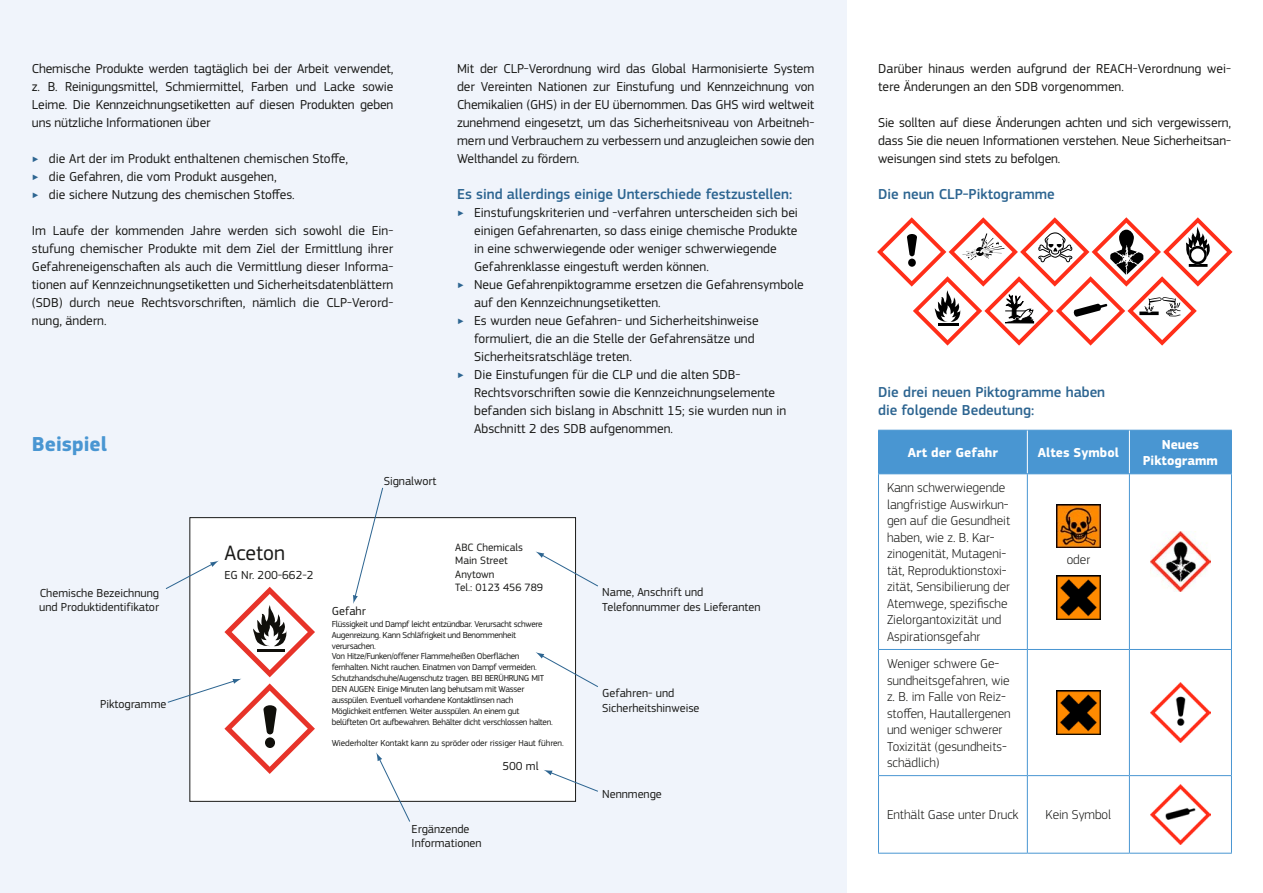
<style>
.page{position:relative;width:1263px;height:893px;background:#fff}
.page>*{position:absolute;margin:0;border:0;box-sizing:border-box;transform-origin:0 0}
.t1{font:21.75px "EC Square Sans Pro";color:#1a1a18}
.t2{font:700 21px "EC Square Sans Pro";color:#4996d2}
.Subtitle{font:500 15px/18px "EC Square Sans Pro";color:#2d6591}
.Body{font:13.5px/18px "EC Square Sans Pro";color:#1a1a18}
.body_table{font:300 13.5px/16.5px "EC Square Sans Pro";color:#1a1a18}
.title_table{font:700 13.5px/16.5px "EC Square Sans Pro";color:#fff;text-align:center}
.t3{font:12.15px/14.5px "EC Square Sans Pro";color:#1a1a18}
.t4{font:11.1px/13.4px "EC Square Sans Pro";color:#1a1a18}
.t5{font:9px/10.9px "EC Square Sans Pro";letter-spacing:-.03em;color:#1a1a18}
.t6{font:9px "EC Square Sans Pro";letter-spacing:-.01em;color:#1a1a18}
.s1{font-family:"PF Square Sans Pro";font-weight:300;color:#2d6591}
</style>
<div class="page">
<div style="left:0;top:0;width:846px;height:893px;background:#f0f4fb"></div>
<div style="left:190px;top:518px;width:385px;height:283px;background:#fff"></div>
<svg style="left:353px;top:487px;width:31px;height:117px"></svg>
<svg style="left:165px;top:561px;width:150px;height:213px"></svg>
<svg style="left:536px;top:551px;width:62px;height:36px"></svg>
<svg style="left:536px;top:652px;width:62px;height:36px"></svg>
<svg style="left:544px;top:770px;width:54px;height:23px"></svg>
<svg style="left:376px;top:752px;width:35px;height:70px"></svg>
<svg style="left:877px;top:217px;width:355px;height:129px"></svg>
<div style="left:879px;top:431px;width:352px;height:42px;background:#4996d2"></div>
<hr style="left:878px;top:474px;width:1px;height:175px;background:#4996d2">
<hr style="left:1027px;top:474px;width:1px;height:175px;background:#4996d2">
<hr style="left:1129px;top:474px;width:1px;height:175px;background:#4996d2">
<hr style="left:1231px;top:474px;width:1px;height:175px;background:#4996d2">
<hr style="left:878px;top:649px;width:149px;height:1px;background:#4996d2">
<hr style="left:878px;top:650px;width:1px;height:125px;background:#4996d2">
<hr style="left:1027px;top:649px;width:102px;height:1px;background:#4996d2">
<hr style="left:1027px;top:650px;width:1px;height:125px;background:#4996d2">
<hr style="left:1129px;top:649px;width:103px;height:1px;background:#4996d2">
<hr style="left:1129px;top:650px;width:1px;height:125px;background:#4996d2">
<hr style="left:1231px;top:650px;width:1px;height:125px;background:#4996d2">
<hr style="left:878px;top:775px;width:149px;height:1px;background:#4996d2">
<hr style="left:878px;top:776px;width:1px;height:77px;background:#4996d2">
<hr style="left:1027px;top:775px;width:102px;height:1px;background:#4996d2">
<hr style="left:1027px;top:776px;width:1px;height:77px;background:#4996d2">
<hr style="left:1129px;top:775px;width:103px;height:1px;background:#4996d2">
<hr style="left:1129px;top:776px;width:1px;height:77px;background:#4996d2">
<hr style="left:1231px;top:776px;width:1px;height:77px;background:#4996d2">
<hr style="left:878px;top:853px;width:149px;height:1px;background:#4996d2">
<hr style="left:1027px;top:853px;width:102px;height:1px;background:#4996d2">
<hr style="left:1129px;top:853px;width:103px;height:1px;background:#4996d2">
<hr style="left:878px;top:431px;width:1px;height:42px;background:#4996d2">
<hr style="left:878px;top:430px;width:149px;height:1px;background:#4996d2">
<hr style="left:1027px;top:430px;width:102px;height:1px;background:#4996d2">
<hr style="left:1129px;top:430px;width:103px;height:1px;background:#4996d2">
<hr style="left:1027px;top:431px;width:1px;height:42px;background:#fff">
<hr style="left:1129px;top:431px;width:1px;height:42px;background:#fff">
<hr style="left:878px;top:473px;width:149px;height:1px;background:#4996d2">
<hr style="left:1027px;top:473px;width:102px;height:1px;background:#4996d2">
<hr style="left:1129px;top:473px;width:103px;height:1px;background:#4996d2">
<hr style="left:1231px;top:431px;width:1px;height:42px;background:#4996d2">
<img style="left:1057px;top:504px;width:43px;height:44px">
<img style="left:1057px;top:576px;width:43px;height:43px">
<img style="left:1150px;top:531px;width:61px;height:61px">
<img style="left:1057px;top:691px;width:43px;height:43px">
<img style="left:1150px;top:682px;width:61px;height:61px">
<img style="left:1150px;top:784px;width:61px;height:61px">
<p class="Body" style="left:32px;top:60px;width:363px;text-align:justify">Chemische Produkte werden tagtäglich bei der Arbeit verwendet, z. B. Reinigungsmittel, Schmiermittel, Farben und Lacke sowie Leime. Die Kennzeichnungsetiketten auf diesen Produkten geben uns nützliche Informationen über</p>
<p class="Body" style="left:32px;top:150px;width:318px"><span class="s1">‣</span> die Art der im Produkt enthaltenen chemischen Stoffe,</p>
<p class="Body" style="left:32px;top:168px;width:246px"><span class="s1">‣</span> die Gefahren, die vom Produkt ausgehen,</p>
<p class="Body" style="left:32px;top:186px;width:264px"><span class="s1">‣</span> die sichere Nutzung des chemischen Stoffes.</p>
<p class="Body" style="left:32px;top:222px;width:363px;text-align:justify">Im Laufe der kommenden Jahre werden sich sowohl die Ein&shy;stufung chemischer Produkte mit dem Ziel der Ermittlung ihrer Gefahreneigenschaften als auch die Vermittlung dieser Informa&shy;tionen auf Kennzeichnungsetiketten und Sicherheitsdatenblättern (SDB) durch neue Rechtsvorschriften, nämlich die CLP-Verord&shy;nung, ändern.</p>
<p class="t2" style="left:32px;top:432px;width:77px">Beispiel</p>
<p class="t3" style="left:384px;top:474px;width:54px">Signalwort</p>
<p class="Body" style="left:457px;top:60px;width:359px;text-align:justify">Mit der CLP-Verordnung wird das Global Harmonisierte System der Vereinten Nationen zur Einstufung und Kennzeichnung von Chemikalien (GHS) in der EU übernommen. Das GHS wird weltweit zunehmend eingesetzt, um das Sicherheitsniveau von Arbeitneh&shy;mern und Verbrauchern zu verbessern und anzugleichen sowie den Welthandel zu fördern.</p>
<h2 class="Subtitle" style="left:457px;top:186px;width:337px">Es sind allerdings einige Unterschiede festzustellen:</h2>
<p class="Body" style="left:474px;top:204px;width:325px;text-indent:-17px"><span class="s1">‣</span> Einstufungskriterien und -verfahren unterscheiden sich bei einigen Gefahrenarten, so dass einige chemische Produkte in eine schwerwiegende oder weniger schwerwiegende Gefahrenklasse eingestuft werden können.</p>
<p class="Body" style="left:474px;top:276px;width:331px;text-indent:-17px"><span class="s1">‣</span> Neue Gefahrenpiktogramme ersetzen die Gefahrensymbole auf den Kennzeichnungsetiketten.</p>
<p class="Body" style="left:474px;top:312px;width:286px;text-indent:-17px"><span class="s1">‣</span> Es wurden neue Gefahren- und Sicherheitshinweise formuliert, die an die Stelle der Gefahrensätze und<br>Sicherheitsratschläge treten.</p>
<p class="Body" style="left:474px;top:366px;width:314px;text-indent:-17px"><span class="s1">‣</span> Die Einstufungen für die CLP und die alten SDB-Rechtsvorschriften sowie die Kennzeichnungselemente befanden sich bislang in Abschnitt 15; sie wurden nun in Abschnitt 2 des SDB aufgenommen.</p>
<p class="t3" style="left:39px;top:585px;width:121px">Chemische Bezeichnung und Produktidentifikator</p>
<p class="t1" style="left:224px;top:540px;width:62px">Aceton</p>
<p class="t3" style="left:224px;top:568px;width:91px">EG Nr. 200-662-2</p>
<p class="t3" style="left:332px;top:604px;width:35px">Gefahr</p>
<p class="t4" style="left:455px;top:541px;width:89px">ABC Chemicals<br>Main Street<br>Anytown<br>Tel.: 0123 456 789</p>
<p class="t3" style="left:602px;top:585px;width:160px">Name, Anschrift und<br>Telefonnummer des Lieferanten</p>
<p class="t3" style="left:100px;top:697px;width:68px">Piktogramme</p>
<p class="t5" style="left:332px;top:618px;width:222px">Flüssigkeit und Dampf leicht entzündbar. Verursacht schwere Augenreizung. Kann Schläfrigkeit und Benommenheit verursachen.<br>Von Hitze/Funken/offener Flamme/heißen Oberflächen fernhalten. Nicht rauchen. Einatmen von Dampf vermeiden.<br>Schutzhandschuhe/Augenschutz tragen. BEI BERÜHRUNG MIT DEN AUGEN: Einige Minuten lang behutsam mit Wasser ausspülen. Eventuell vorhandene Kontaktlinsen nach Möglichkeit entfernen. Weiter ausspülen. An einem gut belüfteten Ort aufbewahren. Behälter dicht verschlossen halten.</p>
<p class="t6" style="left:332px;top:738px;width:234px">Wiederholter Kontakt kann zu spröder oder rissiger Haut führen.</p>
<p class="t3" style="left:412px;top:821px;width:71px">Ergänzende<br>Informationen</p>
<p class="t3" style="left:502px;top:759px;width:38px">500 ml</p>
<p class="t3" style="left:602px;top:686px;width:99px">Gefahren- und<br>Sicherheitshinweise</p>
<p class="t3" style="left:602px;top:787px;width:61px">Nennmenge</p>
<p class="Body" style="left:878px;top:60px;width:354px">Darüber hinaus werden aufgrund der REACH-Verordnung wei&shy;tere Änderungen an den SDB vorgenommen.</p>
<p class="Body" style="left:878px;top:114px;width:354px;text-align:justify">Sie sollten auf diese Änderungen achten und sich vergewissern, dass Sie die neuen Informationen verstehen. Neue Sicherheitsan&shy;weisungen sind stets zu befolgen.</p>
<h2 class="Subtitle" style="left:878px;top:186px;width:178px">Die neun CLP-Piktogramme</h2>
<h2 class="Subtitle" style="left:878px;top:384px;width:229px">Die drei neuen Piktogramme haben die folgende Bedeutung:</h2>
<p class="title_table" style="left:908px;top:445px;width:92px">Art der Gefahr</p>
<p class="title_table" style="left:1038px;top:445px;width:82px">Altes Symbol</p>
<p class="title_table" style="left:1143px;top:437px;width:76px">Neues<br>Piktogramm</p>
<p class="body_table" style="left:887px;top:480px;width:125px">Kann schwerwiegende langfristige Auswirkun&shy;gen auf die Gesundheit haben, wie z. B. Kar&shy;zinogenität, Mutageni&shy;tät, Reproduktionstoxi&shy;zität, Sensibilierung der<br>Atemwege, spezifische<br>Zielorgantoxizität und<br>Aspirationsgefahr</p>
<p class="body_table" style="left:1067px;top:551px;width:25px">oder</p>
<p class="body_table" style="left:887px;top:655px;width:125px">Weniger schwere Ge&shy;sundheitsgefahren, wie z. B. im Falle von Reiz&shy;stoffen, Hautallergenen und weniger schwerer<br>Toxizität (gesundheits&shy;schädlich)</p>
<p class="body_table" style="left:887px;top:807px;width:133px">Enthält Gase unter Druck</p>
<p class="body_table" style="left:1045px;top:807px;width:67px">Kein Symbol</p>
</div>
